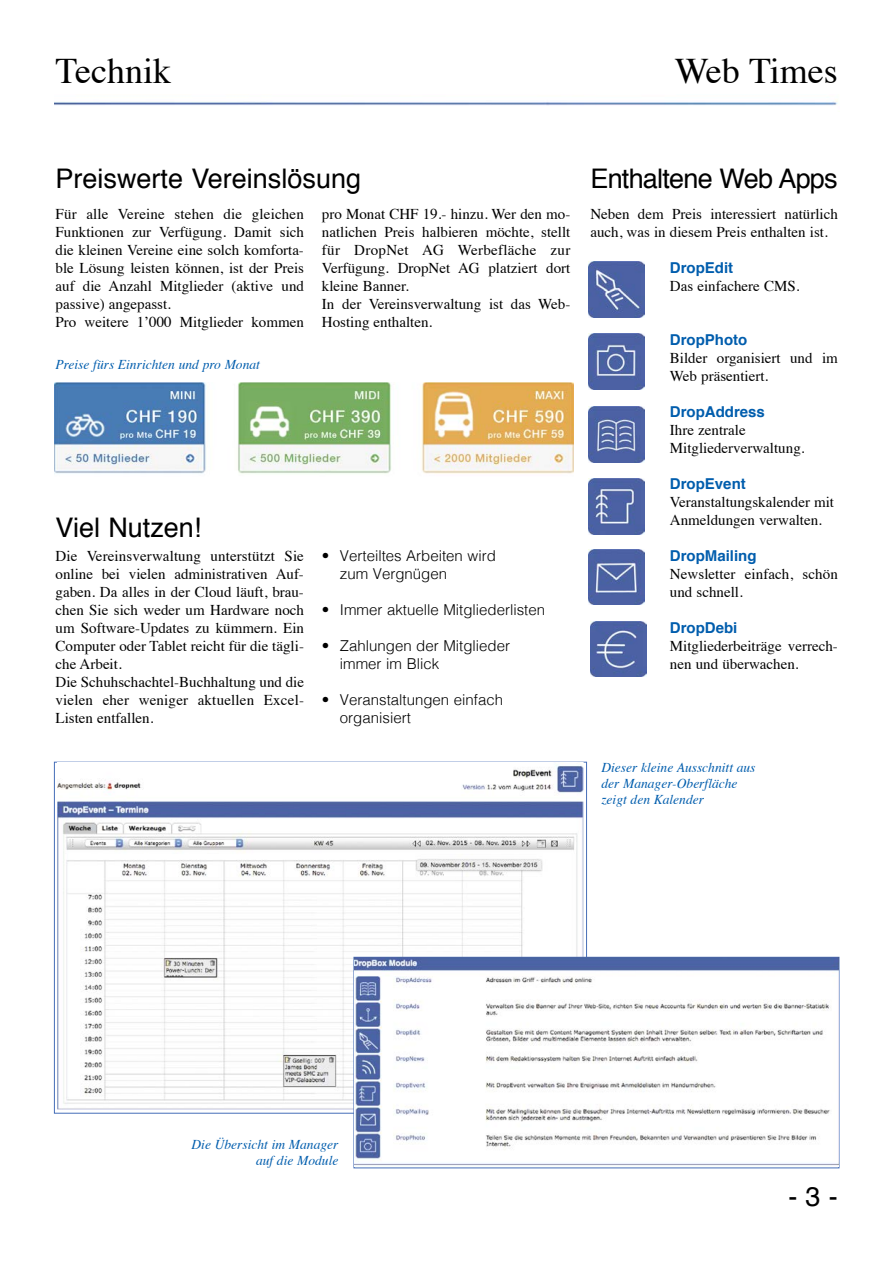
<style>
.page{position:relative;width:893px;height:1263px;background:#fff}
.page>*{position:absolute;margin:0;border:0;box-sizing:border-box;transform-origin:0 0}
.t1{font:36px "Times";color:#000}
.t2{font:27px "Helvetica";color:#000}
.t3{font:27px "Helvetica";letter-spacing:-.03em;color:#000}
.t4{font:15px/18px "Times";color:#000}
.t5{font:300 15px/18px "Helvetica";color:#000}
.t6{font:700 15px "Helvetica";color:#005dad}
.t7{font:italic 13.5px/16.2px "Times";color:#005dad}
</style>
<div class="page">
<img style="left:54px;top:101px;width:784px;height:5px">
<img style="left:57px;top:765px;width:526px;height:344px">
<img style="left:354px;top:958px;width:484px;height:208px">
<img style="left:54px;top:383px;width:519px;height:91px">
<img style="left:589px;top:407px;width:55px;height:55px">
<img style="left:589px;top:262px;width:55px;height:55px">
<img style="left:589px;top:479px;width:55px;height:55px">
<img style="left:589px;top:549px;width:55px;height:56px">
<img style="left:589px;top:334px;width:55px;height:55px">
<img style="left:590px;top:621px;width:56px;height:56px">
<h1 class="t1" style="left:56px;top:56px;width:117px">Technik</h1>
<h1 class="t1" style="left:674px;top:56px;width:165px">Web Times</h1>
<h2 class="t2" style="left:55px;top:167px;width:307px">Preiswerte Vereinslösung</h2>
<h2 class="t3" style="left:590px;top:168px;width:249px">Enthaltene Web Apps</h2>
<p class="t4" style="left:590px;top:206px;width:249px">Neben dem Preis interessiert natürlich auch, was in diesem Preis enthalten ist.</p>
<p class="t6" style="left:670px;top:261px;width:65px">DropEdit</p>
<p class="t4" style="left:670px;top:278px;width:131px">Das einfachere CMS.</p>
<p class="t4" style="left:55px;top:206px;width:250px">Für alle Vereine stehen die gleichen Funktionen zur Verfügung. Damit sich die kleinen Vereine eine solch komforta&shy;ble Lösung leisten können, ist der Preis auf die Anzahl Mitglieder (aktive und passive) angepasst.<br>Pro weitere 1’000 Mitglieder kommen</p>
<p class="t4" style="left:322px;top:206px;width:250px">pro Monat CHF 19.- hinzu. Wer den mo&shy;natlichen Preis halbieren möchte, stellt für DropNet AG Werbe fläche zur<br>Verfügung. DropNet AG platziert dort kleine Banner.<br>In der Vereinsverwaltung ist das Web-<br>Hosting enthalten.</p>
<p class="t7" style="left:55px;top:357px;width:206px">Preise fürs Einrichten und pro Monat</p>
<h2 class="t2" style="left:55px;top:516px;width:147px">Viel Nutzen!</h2>
<p class="t4" style="left:55px;top:548px;width:250px">Die Vereinsverwaltung unterstützt Sie online bei vielen administrativen Auf - gaben. Da alles in der Cloud läuft, brau&shy;chen Sie sich weder um Hardware noch um Software-Updates zu kümmern. Ein Computer oder Tablet reicht für die tägli&shy;che Arbeit.<br>Die Schuhschachtel-Buchhaltung und die vielen eher weniger aktuellen Excel-Listen entfallen.</p>
<p class="t5" style="left:340px;top:548px;width:157px;text-indent:-18px">• Verteiltes Arbeiten wird zum Vergnügen</p>
<p class="t5" style="left:322px;top:602px;width:225px">• Immer aktuelle Mitgliederlisten</p>
<p class="t5" style="left:340px;top:638px;width:172px;text-indent:-18px">• Zahlungen der Mitglieder immer im Blick</p>
<p class="t5" style="left:340px;top:692px;width:165px;text-indent:-18px">• Veranstaltungen einfach organisiert</p>
<p class="t6" style="left:670px;top:333px;width:79px">DropPhoto</p>
<p class="t4" style="left:670px;top:350px;width:169px">Bilder organisiert und im<br>Web präsentiert.</p>
<p class="t6" style="left:670px;top:405px;width:96px">DropAddress</p>
<p class="t4" style="left:670px;top:422px;width:136px">Ihre zentrale<br>Mitglieder verwaltung.</p>
<p class="t6" style="left:670px;top:477px;width:77px">DropEvent</p>
<p class="t4" style="left:670px;top:494px;width:166px">Veranstaltungskalender mit<br>An mel dungen verwalten.</p>
<p class="t6" style="left:670px;top:549px;width:88px">DropMailing</p>
<p class="t4" style="left:670px;top:566px;width:169px">Newsletter einfach, schön und schnell.</p>
<p class="t6" style="left:670px;top:621px;width:69px">DropDebi</p>
<p class="t4" style="left:670px;top:638px;width:169px">Mitgliederbeiträge verrech&shy;nen und überwachen.</p>
<p class="t7" style="left:601px;top:760px;width:156px">Dieser kleine Ausschnitt aus der Manager-Oberfläche zeigt den Kalender</p>
<p class="t7" style="left:191px;top:1137px;width:148px;text-align:right">Die Übersicht im Manager auf die Module</p>
<h2 class="t2" style="left:788px;top:1185px;width:51px">- 3 -</h2>
</div>
